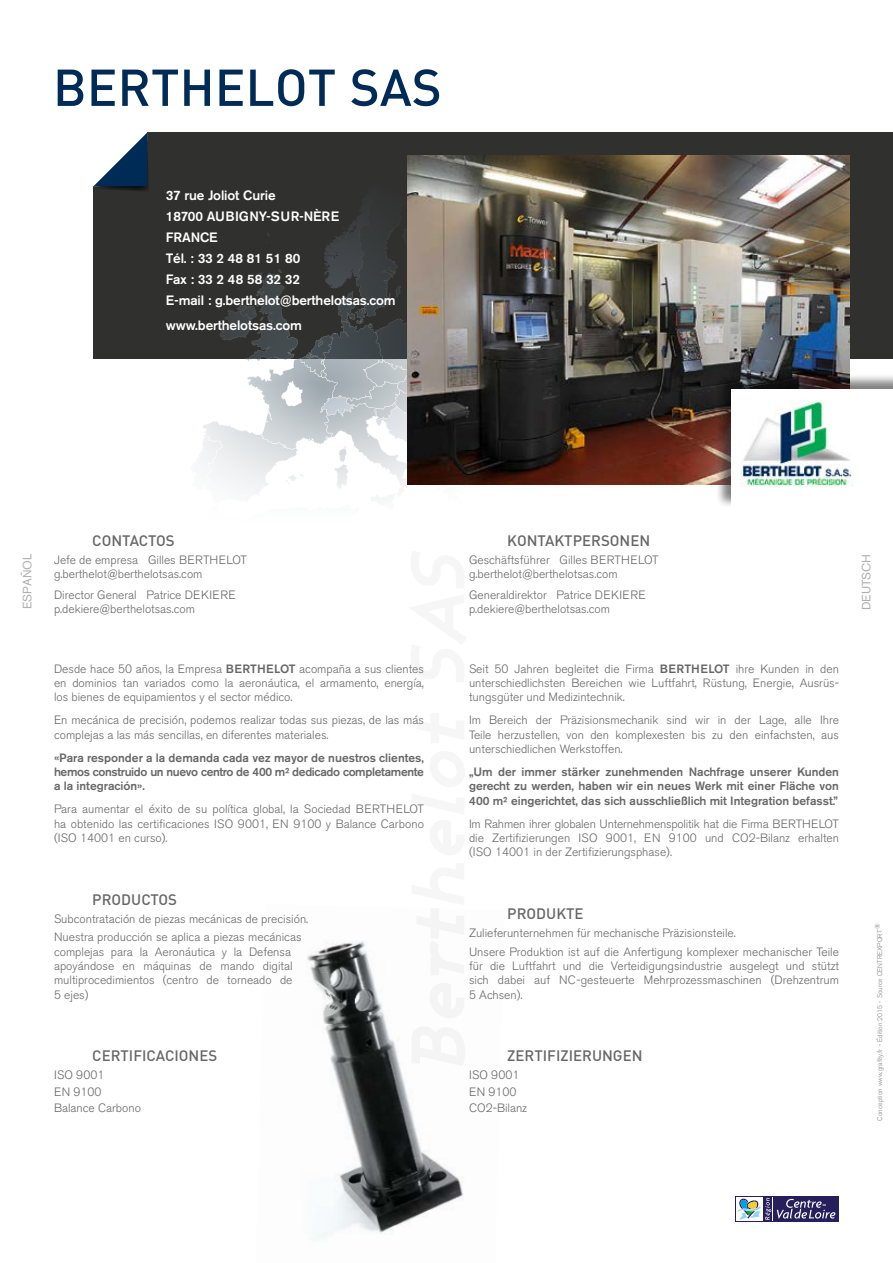
<style>
.page{position:relative;width:893px;height:1263px;background:#fff}
.page>*{position:absolute;margin:0;border:0;box-sizing:border-box;transform-origin:0 0}
.t1{font:500 51px "DIN";color:#002b57}
.t2{font:500 15px "DIN";color:#676767}
.t3{font:500 13.5px/21px "Akzidenz Grotesk BE";letter-spacing:-.01em;color:#fff}
.t4{font:300 12px/14.4px "Akzidenz Grotesk BE";color:#676767}
.t5{font:500 12px/14.4px "Akzidenz Grotesk BE";color:#676767;text-align:justify}
.t6{font:12px "Akzidenz Grotesk BE";color:#afafb0}
.t7{font:300 6.75px "Akzidenz Grotesk BE";color:#818181}
.s1{font-weight:500}
</style>
<div class="page">
<div style="left:94px;top:133px;width:799px;height:226px;background:#30302f"></div>
<svg style="left:93px;top:132px;width:56px;height:60px;background:#76889b"></svg>
<svg style="left:198px;top:209px;width:209px;height:288px"></svg>
<div style="left:735px;top:1196px;width:104px;height:26px;background:#261f5b"></div>
<div style="left:736px;top:1197px;width:27px;height:24px;background:#fff"></div>
<svg style="left:737px;top:1197px;width:98px;height:24px"></svg>
<img style="left:407px;top:155px;width:443px;height:330px">
<div style="left:715px;top:373px;width:178px;height:135px;background:#000;opacity:.5"></div>
<div style="left:732px;top:390px;width:161px;height:118px;background:#fff"></div>
<img style="left:741px;top:400px;width:112px;height:86px">
<img style="left:307px;top:940px;width:156px;height:299px">
<h1 class="t1" style="left:53px;top:55px;width:390px">-BERTHELOT SAS</h1>
<p class="t3" style="left:166px;top:185px;width:231px">37 rue Joliot Curie<br>18700 AUBIGNY-SUR-NÈRE<br>FRANCE<br>Tél. : 33 2 48 81 51 80<br>Fax : 33 2 48 58 32 32<br>E-mail : g.berthelot@berthelotsas.com</p>
<p class="t3" style="left:166px;top:315px;width:138px">www.berthelotsas.com</p>
<p class="t2" style="left:92px;top:531px;width:84px">CONTACTOS</p>
<p class="t4" style="left:54px;top:553px;width:195px">Jefe de empresa Gilles BERTHELOT g.berthelot@berthelotsas.com</p>
<p class="t4" style="left:54px;top:588px;width:183px">Director General Patrice DEKIERE p.dekiere@berthelotsas.com</p>
<p class="t2" style="left:507px;top:531px;width:144px">KONTAKTPERSONEN</p>
<p class="t4" style="left:469px;top:553px;width:191px">Geschäftsführer Gilles BERTHELOT g.berthelot@berthelotsas.com</p>
<p class="t4" style="left:469px;top:588px;width:178px">Generaldirektor Patrice DEKIERE p.dekiere@berthelotsas.com</p>
<p class="t6" style="left:20px;top:609px;width:56px;rotate:-90deg">ESPAÑOL</p>
<p class="t6" style="left:859px;top:610px;width:58px;rotate:-90deg">DEUTSCH</p>
<p class="t4" style="left:54px;top:661px;width:371px;text-align:justify">Desde hace 50 años, la Empresa <span class="s1">BERTHELOT</span> acompaña a sus clientes en dominios tan variados como la aeronáutica, el armamento, energía, los bienes de equipamientos y el sector médico.</p>
<p class="t4" style="left:54px;top:713px;width:371px">En mecánica de precisión, podemos realizar todas sus piezas, de las más complejas a las más sencillas, en diferentes materiales.</p>
<p class="t5" style="left:54px;top:750px;width:371px">«Para responder a la demanda cada vez mayor de nuestros clientes, hemos construido un nuevo centro de 400 m² dedicado completamente a la integración».</p>
<p class="t4" style="left:54px;top:802px;width:371px;text-align:justify">Para aumentar el éxito de su política global, la Sociedad BERTHELOT ha obtenido las certificaciones ISO 9001, EN 9100 y Balance Carbono (ISO 14001 en curso).</p>
<p class="t2" style="left:92px;top:890px;width:86px">PRODUCTOS</p>
<p class="t4" style="left:54px;top:909px;width:256px;line-height:18.6px">Subcontratación de piezas mecánicas de precisión.<br>Nuestra producción se aplica a piezas mecánicas</p>
<p class="t4" style="left:54px;top:944px;width:240px">complejas para la Aeronáutica y la Defensa apoyándose en máquinas de mando digital multiprocedimientos (centro de torneado de 5 ejes)</p>
<p class="t2" style="left:92px;top:1046px;width:127px">CERTIFICACIONES</p>
<p class="t4" style="left:54px;top:1067px;width:89px;line-height:16.5px">ISO 9001<br>EN 9100<br>Balance Carbono</p>
<p class="t4" style="left:469px;top:661px;width:371px;text-align:justify">Seit 50 Jahren begleitet die Firma <span class="s1">BERTHELOT</span> ihre Kunden in den unterschiedlichsten Bereichen wie Luftfahrt, Rüstung, Energie, Ausrüs&shy;tungsgüter und Medizintechnik.</p>
<p class="t4" style="left:469px;top:713px;width:371px;text-align:justify">Im Bereich der Präzisionsmechanik sind wir in der Lage, alle Ihre Teile herzustellen, von den komplexesten bis zu den einfachsten, aus unterschiedlichen Werkstoffen.</p>
<p class="t5" style="left:469px;top:764px;width:371px">„Um der immer stärker zunehmenden Nachfrage unserer Kunden gerecht zu werden, haben wir ein neues Werk mit einer Fläche von 400 m² eingerichtet, das sich ausschließlich mit Integration befasst.”</p>
<p class="t4" style="left:469px;top:816px;width:371px;text-align:justify">Im Rahmen ihrer globalen Unternehmenspolitik hat die Firma BERTHELOT die Zertifizierungen ISO 9001, EN 9100 und CO2-Bilanz erhalten (ISO 14001 in der Zertifizierungsphase).</p>
<p class="t2" style="left:507px;top:904px;width:78px">PRODUKTE</p>
<p class="t4" style="left:469px;top:924px;width:371px;line-height:18.6px">Zulieferunternehmen für mechanische Präzisionsteile.<br>Unsere Produktion ist auf die Anfertigung komplexer mechanischer Teile</p>
<p class="t4" style="left:469px;top:959px;width:371px;text-align:justify">für die Luftfahrt und die Verteidigungsindustrie ausgelegt und stützt sich dabei auf NC-gesteuerte Mehrprozessmaschinen (Drehzentrum 5 Achsen).</p>
<p class="t2" style="left:507px;top:1046px;width:137px">ZERTIFIZIERUNGEN</p>
<p class="t4" style="left:469px;top:1067px;width:59px;line-height:16.5px">ISO 9001<br>EN 9100<br>CO2-Bilanz</p>
<p class="t7" style="left:876px;top:1121px;width:198px;rotate:-90deg">Conception www.grafity.fr - Édition 2015 - Source CENTREXPORT®</p>
</div>
